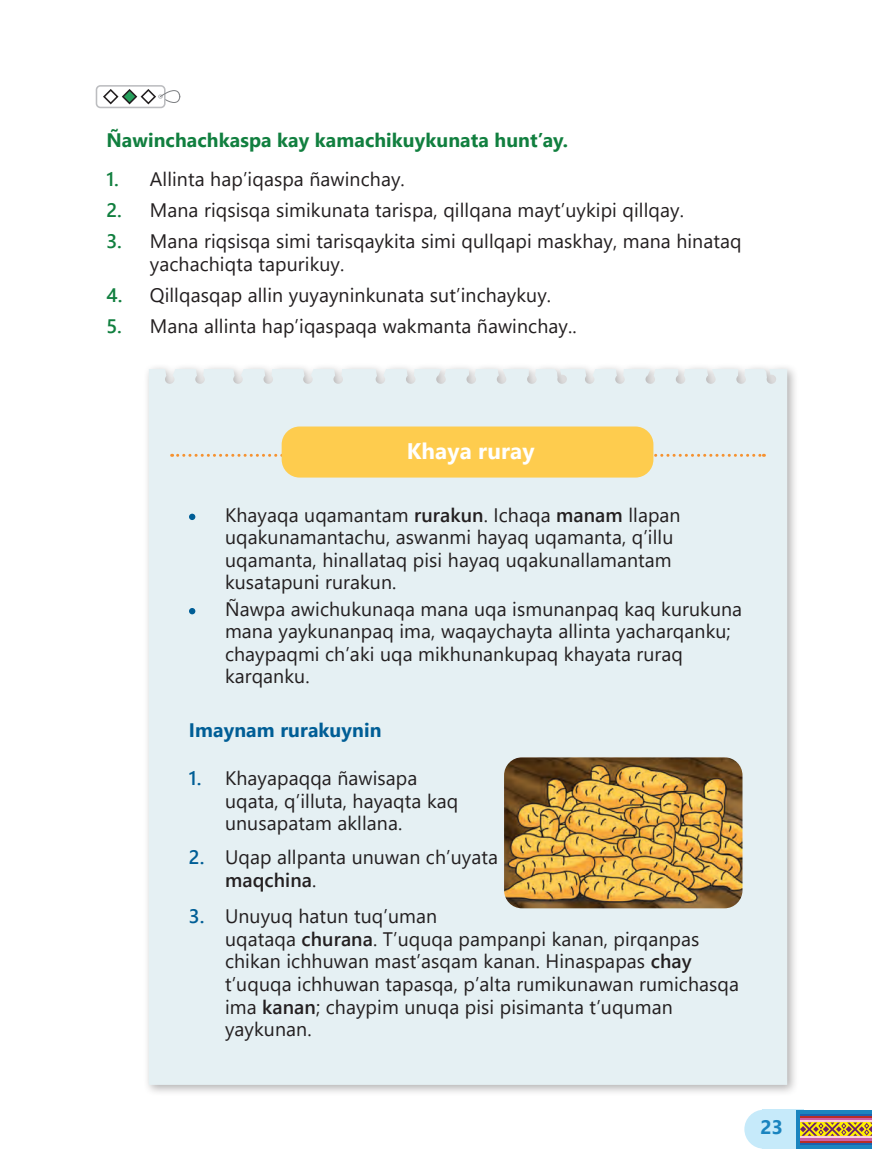
<style>
.page{position:relative;width:872px;height:1170px;background:#fff}
.page>*{position:absolute;margin:0;border:0;box-sizing:border-box;transform-origin:0 0}
.t1{font:700 22.5px "Segoe UI";letter-spacing:.005em;color:#fff}
.t2{font:19.5px/22.5px "Segoe UI";letter-spacing:.005em;color:#231f20}
.t3{font:700 19.5px "Segoe UI";letter-spacing:.005em;color:#117f3f}
.t4{font:700 19.5px "Segoe UI";letter-spacing:.005em;color:#005e96}
.t5{font:700 19.5px "Segoe UI";color:#1a84bf}
.s1{font-weight:600;color:#117f3f}
.s2{font-weight:600}
.s3{font-weight:600;color:#005e96}
</style>
<div class="page">
<div style="left:762px;top:1109px;width:42px;height:39px;background:#c6eafa"></div>
<div style="left:744px;top:1109px;width:39px;height:39px;background:#c6eafa;border-radius:50%"></div>
<div style="left:795px;top:1109px;width:77px;height:39px;background:#1a84bf"></div>
<hr style="left:800px;top:1113px;width:72px;height:2px;background:#1b60ae">
<hr style="left:800px;top:1142px;width:72px;height:2px;background:#1b60ae">
<hr style="left:800px;top:1115px;width:72px;height:3px;background:#b82c28">
<hr style="left:800px;top:1139px;width:72px;height:3px;background:#b82c28">
<hr style="left:800px;top:1118px;width:72px;height:2px;background:#ca5da3">
<hr style="left:800px;top:1137px;width:72px;height:2px;background:#ca5da3">
<hr style="left:800px;top:1120px;width:72px;height:2px;background:#f9cdde">
<hr style="left:800px;top:1135px;width:72px;height:2px;background:#f9cdde">
<svg style="left:800px;top:1122px;width:72px;height:13px"></svg>
<div style="left:143px;top:363px;width:656px;height:733px;background:#231f20;opacity:.35"></div>
<div style="left:149px;top:369px;width:638px;height:715px;background:#e5f0f3"></div>
<div style="left:96px;top:85px;width:70px;height:23px;border:2px solid #bcbdc0;border-radius:4px"></div>
<svg style="left:103px;top:88px;width:77px;height:17px"></svg>
<svg style="left:172px;top:454px;width:592px;height:3px"></svg>
<div style="left:282px;top:426px;width:371px;height:51px;background:#fecc4e;border-radius:18px"></div>
<div style="left:189px;top:513px;width:6px;height:7px;background:#005e96;border-radius:50%"></div>
<svg style="left:189px;top:608px;width:6px;height:6px"></svg>
<img style="left:504px;top:757px;width:238px;height:151px">
<p class="t3" style="left:106px;top:121px;width:463px">Ñawinchachkaspa kay kamachikuykunata hunt’ay.</p>
<p class="t2" style="left:106px;top:166px;width:300px"><span class="s1">1.</span> Allinta hap’iqaspa ñawinchay.</p>
<p class="t2" style="left:106px;top:197px;width:579px"><span class="s1">2.</span> Mana riqsisqa simikunata tarispa, qillqana mayt’uykipi qillqay.</p>
<p class="t2" style="left:150px;top:228px;width:593px;text-indent:-44px"><span class="s1">3.</span> Mana riqsisqa simi tarisqaykita simi qullqapi maskhay, mana hinataq yachachiqta tapurikuy.</p>
<p class="t2" style="left:106px;top:282px;width:446px"><span class="s1">4.</span> Qillqasqap allin yuyayninkunata sut’inchaykuy.</p>
<p class="t2" style="left:106px;top:313px;width:472px"><span class="s1">5.</span> Mana allinta hap’iqaspaqa wakmanta ñawinchay..</p>
<p class="t1" style="left:407px;top:429px;width:129px">Khaya ruray</p>
<p class="t2" style="left:225px;top:501px;width:457px">Khayaqa uqamantam <span class="s2">rurakun</span>. Ichaqa <span class="s2">manam</span> llapan uqakunamantachu, aswanmi hayaq uqamanta, q’illu uqamanta, hinallataq pisi hayaq uqakunallamantam kusatapuni rurakun.</p>
<p class="t2" style="left:225px;top:596px;width:519px">Ñawpa awichukunaqa mana uqa ismunanpaq kaq kurukuna mana yaykunanpaq ima, waqaychayta allinta yacharqanku; chaypaqmi ch’aki uqa mikhunankupaq khayata ruraq karqanku.</p>
<p class="t4" style="left:189px;top:711px;width:194px">Imaynam rurakuynin</p>
<p class="t2" style="left:225px;top:765px;width:235px;text-indent:-36px"><span class="s3">1.</span> Khayapaqqa ñawisapa uqata, q’illuta, hayaqta kaq unusapatam akllana.</p>
<p class="t2" style="left:225px;top:844px;width:274px;text-indent:-36px"><span class="s3">2.</span> Uqap allpanta unuwan ch’uyata <span class="s2">maqchina</span>.</p>
<p class="t2" style="left:225px;top:903px;width:515px;text-indent:-36px"><span class="s3">3.</span> Unuyuq hatun tuq’uman<br>uqataqa <span class="s2">churana</span>. T’uquqa pampanpi kanan, pirqanpas chikan ichhuwan mast’asqam kanan. Hinaspapas <span class="s2">chay </span>t’uquqa ichhuwan tapasqa, p’alta rumikunawan rumichasqa ima <span class="s2">kanan</span>; chaypim unuqa pisi pisimanta t’uquman yaykunan.</p>
<p class="t5" style="left:760px;top:1108px;width:24px">23</p>
</div>
